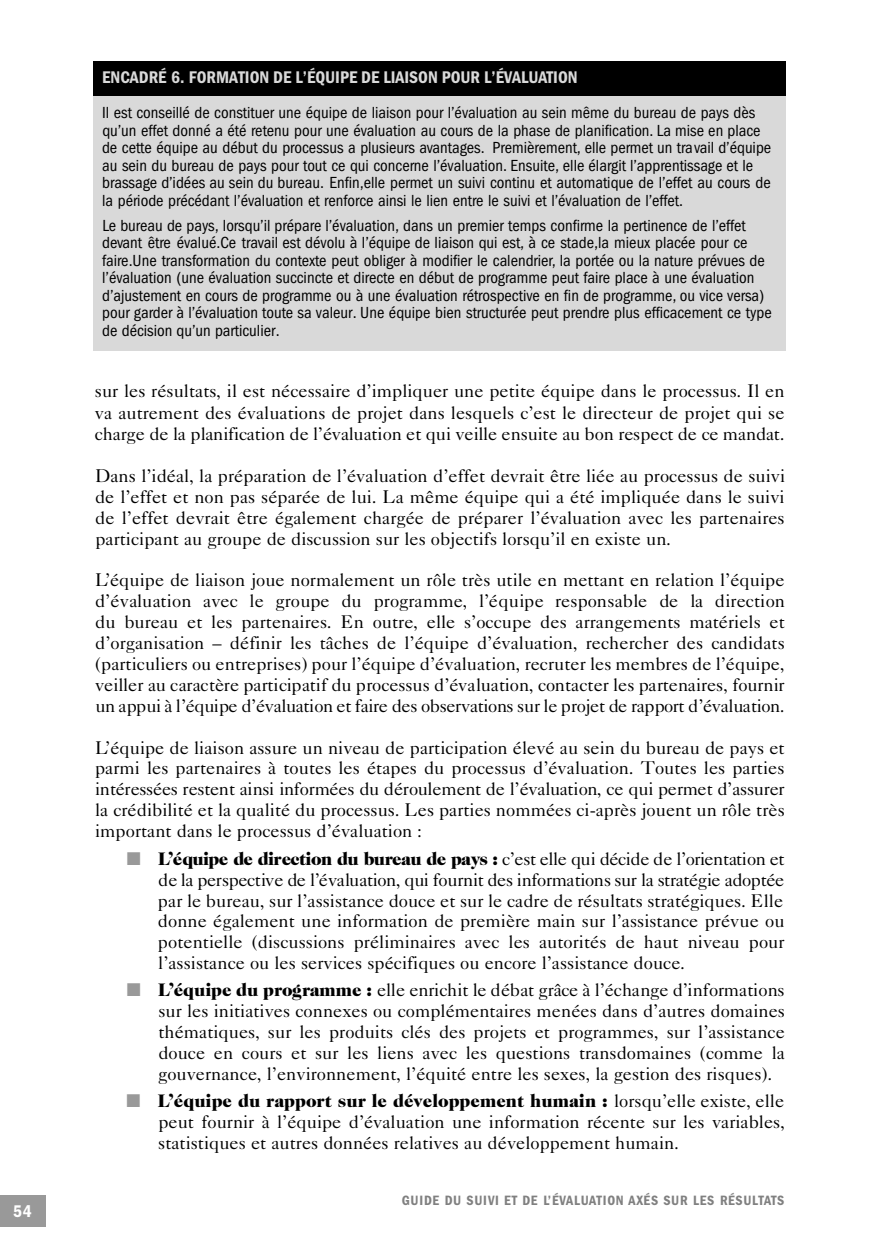
<style>
.page{position:relative;width:882px;height:1260px;background:#fff}
.page>*{position:absolute;margin:0;border:0;box-sizing:border-box;transform-origin:0 0}
.t1{font:18.38px/21px "Caslon Five Forty";color:#000;text-align:justify}
.t2{font:900 18.38px "Caslon Two Twenty Four";color:#000}
.t3{font:600 condensed 17.5px "Franklin Gothic";color:#d9d9d9}
.t4{font:600 condensed 17.5px "Franklin Gothic";color:#fff}
.t5{font:condensed 16.62px/17.5px "Franklin Gothic";color:#000}
.t6{font:600 condensed 14px "Franklin Gothic";letter-spacing:.03em;color:#808080}
.s1{color:#999}
.s2{font-family:"Caslon Two Twenty Four";font-weight:900}
.s3{font-family:"Caslon Five Forty";font-weight:400}
</style>
<div class="page">
<div style="left:0;top:1196px;width:46px;height:31px;background:#999"></div>
<div style="left:93px;top:62px;width:693px;height:289px;background:#d9d9d9"></div>
<div style="left:93px;top:62px;width:693px;height:34px;background:#000"></div>
<p class="t4" style="left:13px;top:1205px;width:20px">5 4</p>
<p class="t3" style="left:102px;top:71px;width:477px">ENCADRÉ 6. FORMATION DE L’ÉQUIPE DE LIAISON POUR L’ÉVALUATION</p>
<p class="t5" style="left:102px;top:105px;width:671px">Il est conseillé de constituer une équipe de liaison pour l’évaluation au sein même du bureau de pays dès qu’un effet donné a été retenu pour une évaluation au cours de la phase de planification. La mise en place de cette équipe au début du processus a plusieurs avantages. Premièrement, elle permet un travail d’équipe au sein du bureau de pays pour tout ce qui concerne l’évaluation. Ensuite, elle élargit l’apprentissage et le brassage d’idées au sein du bureau. Enfin,elle permet un suivi continu et automatique de l’effet au cours de la période précédant l’évaluation et renforce ainsi le lien entre le suivi et l’évaluation de l’effet.</p>
<p class="t5" style="left:102px;top:218px;width:671px">Le bureau de pays, lorsqu’il prépare l’évaluation, dans un premier temps confirme la pertinence de l’effet devant être évalué.Ce travail est dévolu à l’équipe de liaison qui est, à ce stade,la mieux placée pour ce faire.Une transformation du contexte peut obliger à modifier le calendrier, la portée ou la nature prévues de l’évaluation (une évaluation succincte et directe en début de programme peut faire place à une évaluation d’ajustement en cours de programme ou à une évaluation rétrospective en fin de programme, ou vice versa) pour garder à l’évaluation toute sa valeur. Une équipe bien structurée peut prendre plus efficacement ce type de décision qu’un particulier.</p>
<p class="t1" style="left:95px;top:382px;width:691px">sur les résultats, il est nécessaire d’impliquer une petite équipe dans le processus. Il en va autrement des évaluations de projet dans lesquels c’est le directeur de projet qui se c h a rge de la planification de l’évaluation et qui veille ensuite au bon respect de ce mandat.</p>
<p class="t1" style="left:95px;top:467px;width:692px">Dans l’idéal, la préparation de l’évaluation d’effet devrait être liée au processus de suivi de l’effet et non pas séparée de lui. La même équipe qui a été impliquée dans le suivi de l’effet devrait être également chargée de préparer l’évaluation avec les partenaires participant au groupe de discussion sur les objectifs lorsqu’il en existe un.</p>
<p class="t1" style="left:95px;top:571px;width:692px">L’équipe de liaison joue normalement un rôle très utile en mettant en relation l’équipe d’évaluation avec le groupe du programme, l’équipe responsable de la direction du bureau et les partenaires. En outre, elle s’occupe des arrangements matériels et d’organisation – définir les tâches de l’équipe d’évaluation, rechercher des candidats (particuliers ou entreprises) pour l’équipe d’évaluation, recruter les membres de l’équipe, veiller au caractère participatif du processus d’évaluation, contacter les partenaires, fournir un appui à l’équipe d’évaluation et faire des observations sur le projet de rapport d’évaluation.</p>
<p class="t1" style="left:95px;top:739px;width:691px">L’équipe de liaison assure un niveau de participation élevé au sein du bureau de pays et parmi les partenaires à toutes les étapes du processus d’évaluation. Toutes les parties intéressées restent ainsi informées du déroulement de l’évaluation, ce qui permet d’assurer la crédibilité et la qualité du processus. Les parties nommées ci-après jouent un rôle très important dans le processus d’évaluation :</p>
<p class="t1" style="left:158px;top:850px;width:628px;text-indent:-31px"><span class="s1">■</span> <span class="s2">L’équipe de direction du bureau de pays :</span> c’est elle qui décide de l’orientation et de la perspective de l’évaluation, qui fournit des informations sur la stratégie adoptée par le bureau, sur l’assistance douce et sur le cadre de résultats stratégiques. Elle donne également une information de première main sur l’assistance prévue ou potentielle (discussions préliminaires avec les autorités de haut niveau pour l’assistance ou les services spécifiques ou encore l’assistance douce.</p>
<p class="t1" style="left:158px;top:981px;width:628px;text-indent:-31px"><span class="s1">■</span> <span class="s2">L’équipe du programme :</span> elle enrichit le débat grâce à l’échange d’informations sur les initiatives connexes ou complémentaires menées dans d’autres domaines thématiques, sur les produits clés des projets et programmes, sur l’assistance douce en cours et sur les liens avec les questions transdomaines (comme la gouvernance, l’environnement, l’équité entre les sexes, la gestion des risques).</p>
<p class="t2" style="left:126px;top:1094px;width:659px"><span class="s1">■</span> L’équipe du rapport sur le développement humain : <span class="s3">lorsqu’elle existe, elle</span></p>
<p class="t1" style="left:158px;top:1113px;width:628px">peut fournir à l’équipe d’évaluation une information récente sur les variables, statistiques et autres données relatives au développement humain.</p>
<p class="t6" style="left:402px;top:1196px;width:384px">GUIDE DU SUIVI ET DE L’ É VA L UATION AXÉS SUR LES RÉSULTAT S</p>
</div>
